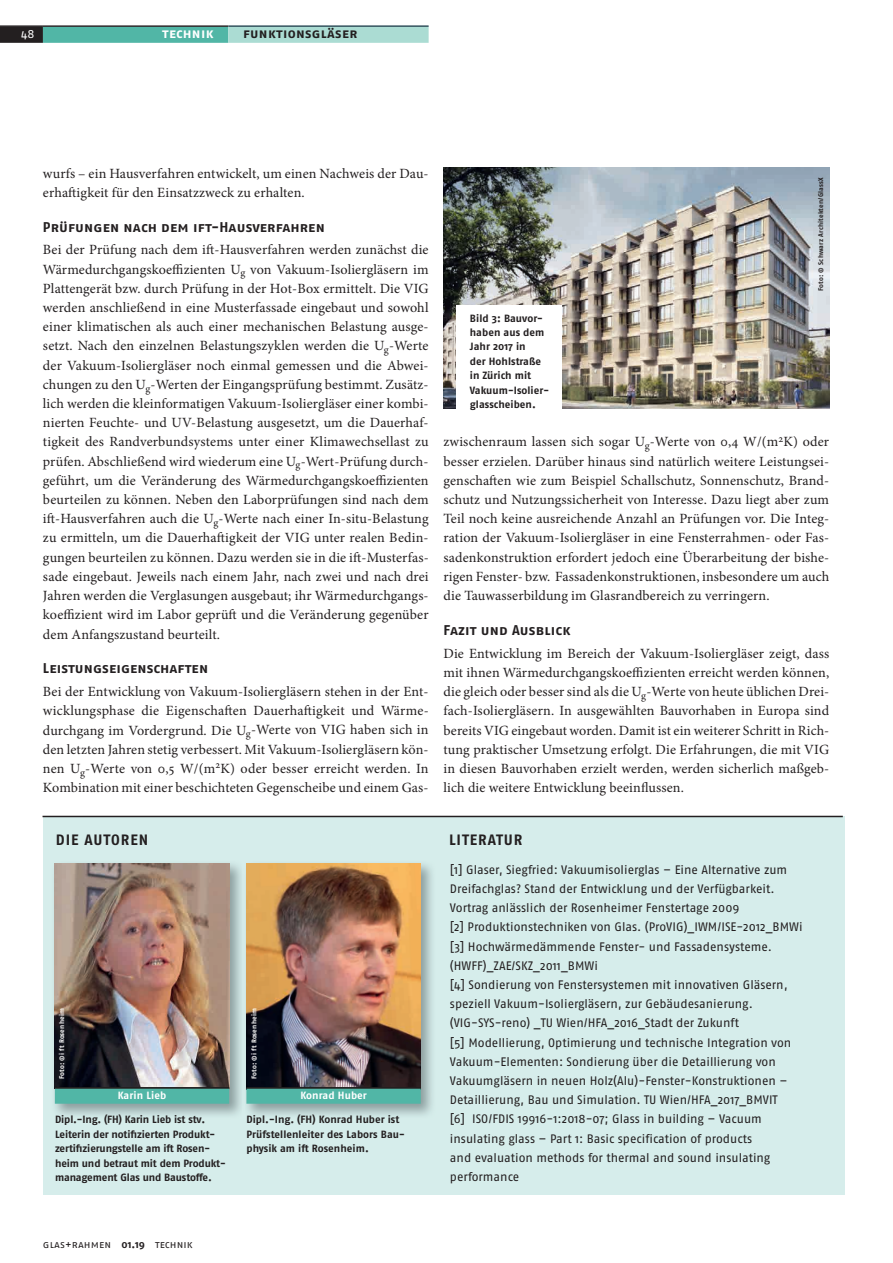
<style>
.page{position:relative;width:893px;height:1263px;background:#fff}
.page>*{position:absolute;margin:0;border:0;box-sizing:border-box;transform-origin:0 0}
.t1{font:700 15px "Fago OT";letter-spacing:.06em;color:#231f20}
.t2{font:14.1px/19.2px "Minion Pro";letter-spacing:.01em;color:#231f20;text-align:justify}
.t3{font:700 14.1px "Fago OT";letter-spacing:.01em;color:#231f20}
.t4{font:700 13.5px "Fago OT";letter-spacing:.025em;color:#231f20}
.t5{font:700 13.5px "Fago OT";letter-spacing:.02em;color:#fff}
.t6{font:12.3px/19.2px "Fago OT";color:#231f20}
.t7{font:12px "Fago OT";color:#fff}
.t8{font:700 10.5px/14.4px "Fago OT";letter-spacing:-.005em;color:#231f20}
.t9{font:10.5px "Fago OT";letter-spacing:.005em;color:#231f20}
.t10{font:700 10.5px "Fago OT";color:#fff}
.t11{font:700 6.75px "Fago OT";letter-spacing:.015em;color:#fff}
.t12{font:700 6.75px "Fago OT";letter-spacing:.025em;color:#231f20}
.s1{font-weight:700}
</style>
<div class="page">
<hr style="left:0;top:25px;width:43px;height:2px;background:#231f20">
<div style="left:0;top:27px;width:43px;height:16px;background:#231f20"></div>
<hr style="left:43px;top:25px;width:185px;height:2px;background:#231f20">
<div style="left:43px;top:27px;width:185px;height:16px;background:#51b6a6"></div>
<hr style="left:228px;top:25px;width:201px;height:2px;background:#294a56">
<div style="left:228px;top:27px;width:201px;height:16px;background:#abdcd3"></div>
<div style="left:43px;top:816px;width:801px;height:379px;background:#d6edeb"></div>
<img style="left:443px;top:168px;width:386px;height:240px">
<img style="left:54px;top:863px;width:187px;height:252px">
<img style="left:55px;top:863px;width:174px;height:224px">
<hr style="left:55px;top:1087px;width:174px;height:2px;background:#231f20">
<div style="left:55px;top:1089px;width:174px;height:15px;background:#51b6a6"></div>
<img style="left:246px;top:863px;width:175px;height:224px">
<hr style="left:246px;top:1087px;width:175px;height:2px;background:#231f20">
<div style="left:246px;top:1089px;width:175px;height:15px;background:#51b6a6"></div>
<div style="left:457px;top:305px;width:105px;height:110px;background:#fff"></div>
<hr style="left:43px;top:816px;width:800px;height:1px;background:#231f20">
<p class="t7" style="left:21px;top:27px;width:15px">48</p>
<p class="t5" style="left:162px;top:26px;width:53px">technik</p>
<p class="t4" style="left:243px;top:26px;width:116px">funktionsgläser</p>
<p class="t2" style="left:43px;top:164px;width:387px">wurfs – ein Hausverfahren entwickelt, um einen Nachweis der Dau&shy;erhaftigkeit für den Einsatzzweck zu erhalten.</p>
<p class="t3" style="left:43px;top:218px;width:283px">Prüfungen nach dem ift-Hausverfahren</p>
<p class="t2" style="left:43px;top:240px;width:387px">Bei der Prüfung nach dem ift-Hausverfahren werden zunächst die Wärmedurchgangskoeffizienten U<sub>g</sub> von Vakuum-Isoliergläsern im Plattengerät bzw. durch Prüfung in der Hot-Box ermittelt. Die VIG werden anschließend in eine Musterfassade eingebaut und sowohl einer klimatischen als auch einer mechanischen Belastung ausge&shy;setzt. Nach den einzelnen Belastungszyklen werden die U<sub>g</sub>-Werte der Vakuum-Isoliergläser noch einmal gemessen und die Abwei&shy;chungen zu den U<sub>g</sub>-Werten der Eingangsprüfung bestimmt. Zusätz&shy;lich werden die kleinformatigen Vakuum-Isoliergläser einer kombi&shy;nierten Feuchte- und UV-Belastung ausgesetzt, um die Dauerhaf&shy;tigkeit des Randverbundsystems unter einer Klimawechsellast zu prüfen. Abschließend wird wiederum eine U<sub>g</sub>-Wert-Prüfung durch&shy;geführt, um die Veränderung des Wärmedurchgangskoeffizienten beurteilen zu können. Neben den Laborprüfungen sind nach dem ift-Hausverfahren auch die U<sub>g</sub>-Werte nach einer In-situ-Belastung zu ermitteln, um die Dauerhaftigkeit der VIG unter realen Bedin&shy;gungen beurteilen zu können. Dazu werden sie in die ift-Musterfas&shy;sade eingebaut. Jeweils nach einem Jahr, nach zwei und nach drei Jahren werden die Verglasungen ausgebaut; ihr Wärmedurchgangs&shy;koeffizient wird im Labor geprüft und die Veränderung gegenüber dem Anfangszustand beurteilt.</p>
<p class="t3" style="left:43px;top:660px;width:167px">Leistungseigenschaften</p>
<p class="t2" style="left:43px;top:682px;width:387px">Bei der Entwicklung von Vakuum-Isoliergläsern stehen in der Ent&shy;wicklungsphase die Eigenschaften Dauerhaftigkeit und Wärme&shy;durchgang im Vordergrund. Die U<sub>g</sub>-Werte von VIG haben sich in den letzten Jahren stetig verbessert. Mit Vakuum-Isoliergläsern kön&shy;nen U<sub>g</sub>-Werte von 0,5 W/(m<sup>2</sup>K) oder besser erreicht werden. In Kombination mit einer beschichteten Gegenscheibe und einem Gas-</p>
<p class="t8" style="left:470px;top:311px;width:81px">Bild 3: Bauvor&shy;haben aus dem<br>Jahr 2017 in<br>der Hohlstraße in Zürich mit<br>Vakuum-Isolier&shy;glasscheiben.</p>
<p class="t12" style="left:817px;top:291px;width:115px;rotate:-90deg">Foto: © Schwarz Architekten/GlassX</p>
<p class="t2" style="left:443px;top:432px;width:387px">zwischenraum lassen sich sogar U<sub>g</sub>-Werte von 0,4 W/(m<sup>2</sup>K) oder besser erzielen. Darüber hinaus sind natürlich weitere Leistungsei&shy;genschaften wie zum Beispiel Schallschutz, Sonnenschutz, Brand&shy;schutz und Nutzungssicherheit von Interesse. Dazu liegt aber zum Teil noch keine ausreichende Anzahl an Prüfungen vor. Die Integ&shy;ration der Vakuum-Isoliergläser in eine Fensterrahmen- oder Fas&shy;sadenkonstruktion erfordert jedoch eine Überarbeitung der bishe&shy;rigen Fenster- bzw. Fassadenkonstruktionen, insbesondere um auch die Tauwasserbildung im Glasrandbereich zu verringern.</p>
<p class="t3" style="left:443px;top:621px;width:129px">Fazit und Ausblick</p>
<p class="t2" style="left:443px;top:644px;width:387px">Die Entwicklung im Bereich der Vakuum-Isoliergläser zeigt, dass mit ihnen Wärmedurchgangskoeffizienten erreicht werden können, die gleich oder besser sind als die U<sub>g</sub>-Werte von heute üblichen Drei&shy;fach-Isoliergläsern. In ausgewählten Bauvorhaben in Europa sind bereits VIG eingebaut worden. Damit ist ein weiterer Schritt in Rich&shy;tung praktischer Umsetzung erfolgt. Die Erfahrungen, die mit VIG in diesen Bauvorhaben erzielt werden, werden sicherlich maßgeb&shy;lich die weitere Entwicklung beeinflussen.</p>
<p class="t1" style="left:56px;top:831px;width:94px">DIE AUTOREN</p>
<p class="t1" style="left:449px;top:831px;width:75px">LITERATUR</p>
<p class="t11" style="left:58px;top:1079px;width:73px;rotate:-90deg">Foto: ©i ft Rosenheim</p>
<p class="t11" style="left:250px;top:1079px;width:73px;rotate:-90deg">Foto: ©i ft Rosenheim</p>
<p class="t10" style="left:118px;top:1089px;width:50px">Karin Lieb</p>
<p class="t10" style="left:300px;top:1089px;width:68px">Konrad Huber</p>
<p class="t8" style="left:55px;top:1112px;width:172px">Dipl.-Ing. (FH) Karin Lieb ist stv.<br>Leiterin der notifizierten Produkt&shy;zertifizierungstelle am ift Rosen&shy;heim und betraut mit dem Produkt&shy;management Glas und Baustoffe.</p>
<p class="t8" style="left:246px;top:1112px;width:160px">Dipl.-Ing. (FH) Konrad Huber ist<br>Prüfstellenleiter des Labors Bau&shy;physik am ift Rosenheim.</p>
<p class="t9" style="left:43px;top:1238px;width:151px">GLAS+RAHMEN <span class="s1">01.19</span> TECHNIK</p>
<p class="t6" style="left:450px;top:860px;width:354px">[1] Glaser, Siegfried: Vakuumisolierglas – Eine Alternative zum Dreifachglas? Stand der Entwicklung und der Verfügbarkeit.<br>Vortrag anlässlich der Rosenheimer Fenstertage 2009<br>[2] Produktionstechniken von Glas. (ProVIG)_IWM/ISE-2012_BMWi [3] Hochwärmedämmende Fenster- und Fassadensysteme. (HWFF)_ZAE/SKZ_2011_BMWi<br>[4] Sondierung von Fenstersystemen mit innovativen Gläsern, speziell Vakuum-Isoliergläsern, zur Gebäudesanierung. (VIG-SYS-reno) _TU Wien/HFA_2016_Stadt der Zukunft<br>[5] Modellierung, Optimierung und technische Integration von Vakuum-Elementen: Sondierung über die Detaillierung von Vakuumgläsern in neuen Holz(Alu)-Fenster-Konstruktionen – Detaillierung, Bau und Simulation. TU Wien/HFA_2017_BMVIT<br>[6] ISO/FDIS 19916-1:2018-07; Glass in building – Vacuum insulating glass – Part 1: Basic specification of products<br>and evaluation methods for thermal and sound insulating performance</p>
</div>
